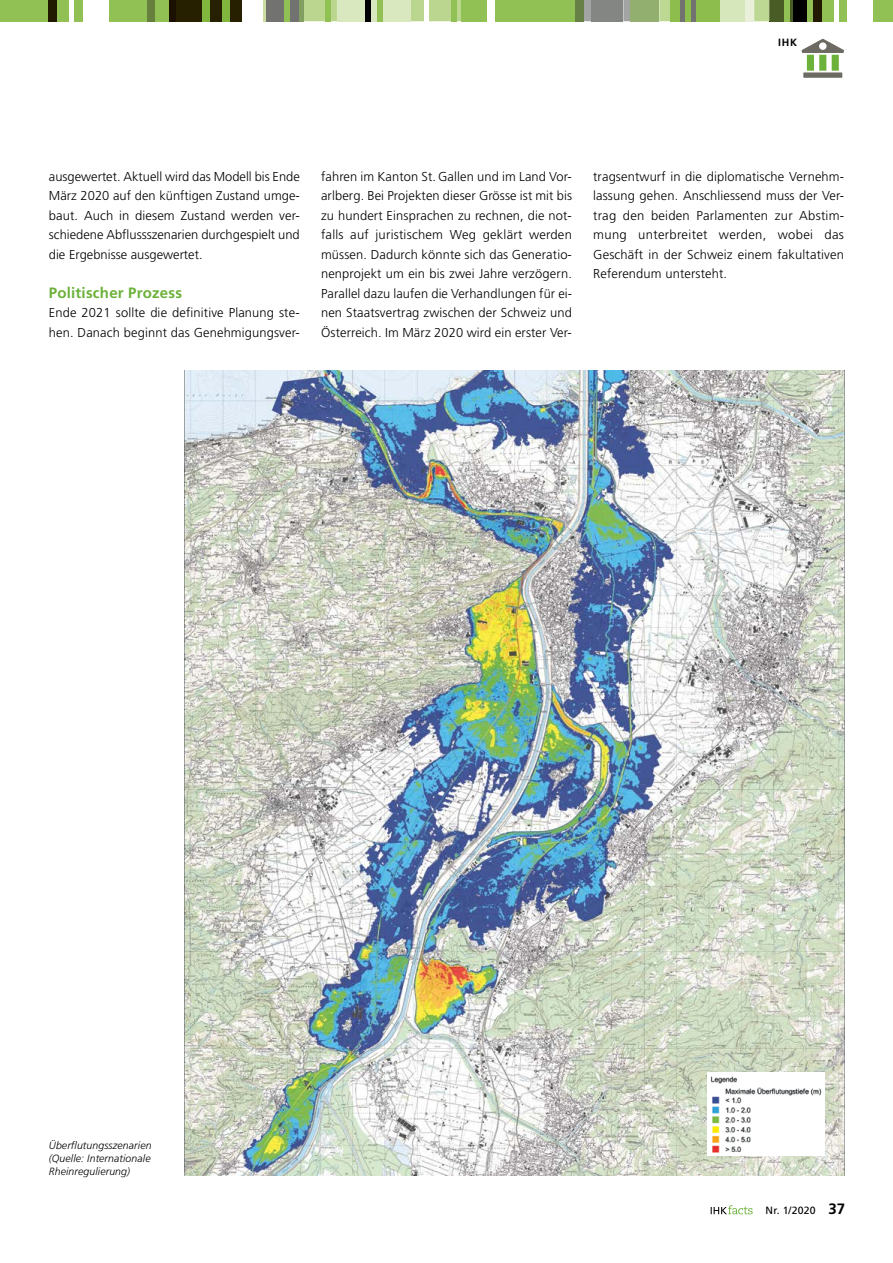
<style>
.page{position:relative;width:893px;height:1263px;background:#fff}
.page>*{position:absolute;margin:0;border:0;box-sizing:border-box;transform-origin:0 0}
.t1{font:700 15px "Frutiger LT Std";letter-spacing:.015em;color:#6cb13a}
.t2{font:300 12.9px/19.5px "Frutiger LT Std";letter-spacing:.01em;color:#000;text-align:justify}
.t3{font:italic 300 10.5px/13px "Frutiger LT Std";letter-spacing:.01em;color:#000;text-align:justify}
.t4{font:10.5px "Frutiger LT Std";letter-spacing:.015em;color:#000}
.t5{font:700 10.5px "Frutiger LT Std";color:#000}
.s1{font-weight:700;font-size:15px}
</style>
<div class="page">
<div style="left:803px;top:72px;width:39px;height:6px;background:#6d6a63"></div>
<svg style="left:801px;top:39px;width:43px;height:32px"></svg>
<img style="left:185px;top:371px;width:659px;height:804px">
<img style="left:708px;top:1073px;width:117px;height:83px">
<div style="left:796px;top:0;width:97px;height:21px;background:#91c155"></div>
<svg style="left:263px;top:0;width:4px;height:21px"></svg>
<div style="left:141px;top:0;width:33px;height:21px;background:#91c155"></div>
<div style="left:461px;top:0;width:123px;height:21px;background:#91c155"></div>
<div style="left:770px;top:0;width:37px;height:21px;background:#000"></div>
<div style="left:267px;top:0;width:37px;height:21px;background:#727370"></div>
<svg style="left:304px;top:0;width:157px;height:21px;background:#b6d489"></svg>
<hr style="left:300px;top:0;width:4px;height:21px;background:#839e61">
<div style="left:147px;top:0;width:8px;height:21px;background:#67803e"></div>
<svg style="left:584px;top:0;width:47px;height:21px"></svg>
<svg style="left:659px;top:0;width:111px;height:21px"></svg>
<div style="left:670px;top:0;width:50px;height:21px;background:#8dbd4d"></div>
<div style="left:770px;top:0;width:22px;height:21px;background:#4a5c25"></div>
<div style="left:631px;top:0;width:28px;height:21px;background:#92af70"></div>
<div style="left:848px;top:0;width:25px;height:21px;background:#fff"></div>
<div style="left:575px;top:0;width:9px;height:21px;background:#668046"></div>
<div style="left:487px;top:0;width:8px;height:21px;background:#fff"></div>
<hr style="left:834px;top:0;width:4px;height:21px;background:#fff">
<div style="left:424px;top:0;width:5px;height:21px;background:#fff"></div>
<hr style="left:680px;top:0;width:4px;height:21px;background:#727370">
<div style="left:691px;top:0;width:5px;height:21px;background:#727370"></div>
<div style="left:337px;top:0;width:74px;height:21px;background:#dae8c0"></div>
<div style="left:745px;top:0;width:9px;height:21px;background:#eaefd9"></div>
<div style="left:720px;top:0;width:25px;height:21px;background:#d7e7bc"></div>
<div style="left:813px;top:0;width:9px;height:21px;background:#221a00"></div>
<div style="left:377px;top:0;width:6px;height:21px;background:#91c155"></div>
<div style="left:451px;top:0;width:5px;height:21px;background:#91c155"></div>
<div style="left:784px;top:0;width:6px;height:21px;background:#91c155"></div>
<div style="left:365px;top:0;width:5px;height:21px;background:#000"></div>
<div style="left:285px;top:0;width:5px;height:21px;background:#91c155"></div>
<div style="left:175px;top:0;width:32px;height:21px;background:#272000"></div>
<div style="left:207px;top:0;width:34px;height:21px;background:#272000"></div>
<div style="left:169px;top:0;width:6px;height:21px;background:#1c1100"></div>
<div style="left:222px;top:0;width:8px;height:21px;background:#81b73f"></div>
<div style="left:202px;top:0;width:8px;height:21px;background:#81b73f"></div>
<div style="left:592px;top:0;width:31px;height:21px;background:#838683"></div>
<div style="left:32px;top:0;width:109px;height:21px;background:#91c155"></div>
<div style="left:83px;top:0;width:26px;height:21px;background:#fff"></div>
<hr style="left:70px;top:0;width:4px;height:21px;background:#fff">
<div style="left:49px;top:0;width:8px;height:21px;background:#221a00"></div>
<div style="left:0;top:0;width:33px;height:21px;background:#91c155"></div>
<svg style="left:711px;top:1205px;width:42px;height:9px"></svg>
<p class="t5" style="left:778px;top:36px;width:21px">IHK</p>
<p class="t2" style="left:49px;top:167px;width:252px">ausgewertet. Aktuell wird das Modell bis Ende März 2020 auf den künftigen Zustand umge&shy;baut. Auch in diesem Zustand werden ver&shy;schiedene Abflussszenarien durchgespielt und die Ergebnisse ausgewertet.</p>
<p class="t1" style="left:49px;top:284px;width:135px">Politischer Prozess</p>
<p class="t2" style="left:49px;top:303px;width:252px">Ende 2021 sollte die definitive Planung ste&shy;hen. Danach beginnt das Genehmigungsver-</p>
<p class="t2" style="left:321px;top:167px;width:253px">fahren im Kanton St. Gallen und im Land Vor&shy;arlberg. Bei Projekten dieser Grösse ist mit bis zu hundert Einsprachen zu rechnen, die not&shy;falls auf juristischem Weg geklärt werden müssen. Dadurch könnte sich das Generatio&shy;nenprojekt um ein bis zwei Jahre verzögern.<br>Parallel dazu laufen die Verhandlungen für ei&shy;nen Staatsvertrag zwischen der Schweiz und Österreich. Im März 2020 wird ein erster Ver-</p>
<p class="t2" style="left:593px;top:167px;width:252px">tragsentwurf in die diplomatische Vernehm&shy;lassung gehen. Anschliessend muss der Ver&shy;trag den beiden Parlamenten zur Abstim&shy;mung unterbreitet werden, wobei das Geschäft in der Schweiz einem fakultativen Referendum untersteht.</p>
<p class="t3" style="left:49px;top:1139px;width:104px">Überflutungsszenarien (Quelle: Internationale Rheinregulierung)</p>
<p class="t4" style="left:765px;top:1204px;width:81px">Nr. 1/2020 <span class="s1">37</span></p>
</div>
